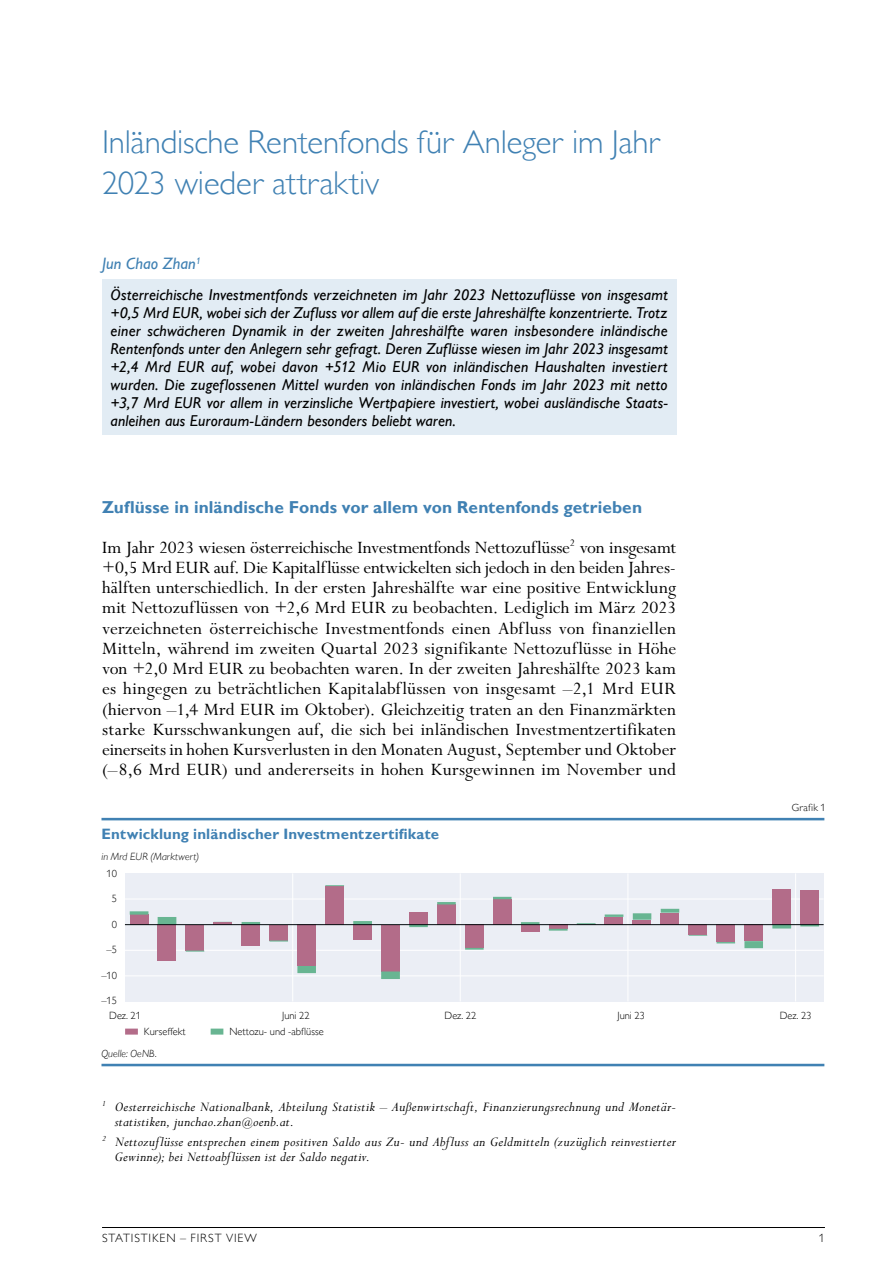
<style>
.page{position:relative;width:893px;height:1263px;background:#fff}
.page>*{position:absolute;margin:0;border:0;box-sizing:border-box;transform-origin:0 0}
.t1{font:300 33px/40.5px "Gill Sans MT Pro";letter-spacing:-.005em;color:#4081b3}
.t2{font:19.5px/20.2px "Perpetua Std";letter-spacing:.005em;color:#000;text-align:justify}
.t3{font:700 17.25px "Gill Sans MT Pro";letter-spacing:.005em;color:#4081b3}
.t4{font:italic 500 16.5px "Gill Sans MT Pro";letter-spacing:.005em;color:#4081b3}
.t5{font:italic 500 15.75px/18px "Gill Sans MT Pro";letter-spacing:.005em;color:#000;text-align:justify}
.t6{font:italic 15px/15px "Perpetua Std";letter-spacing:.02em;color:#000}
.t7{font:700 15px "Gill Sans MT Pro";letter-spacing:.01em;color:#4081b3}
.t8{font:300 12px "Gill Sans MT Pro";letter-spacing:.075em;color:#000}
.t9{font:300 10.5px "Gill Sans MT Pro";color:#000}
.t10{font:italic 300 10.5px "Gill Sans MT Pro";letter-spacing:.01em;color:#000}
.s1{font-size:12px}
</style>
<div class="page">
<hr style="left:102px;top:1227px;width:723px;height:1px;background:#000">
<div style="left:102px;top:279px;width:574px;height:156px;background:#e2ecf4"></div>
<hr style="left:101px;top:818px;width:723px;height:2px;background:#4081b3">
<hr style="left:101px;top:1064px;width:723px;height:2px;background:#4081b3">
<div style="left:125px;top:1028px;width:13px;height:6px;background:#b36c89"></div>
<div style="left:211px;top:1028px;width:12px;height:6px;background:#68b592"></div>
<div style="left:125px;top:873px;width:699px;height:128px;background:#ebeef5"></div>
<hr style="left:125px;top:898px;width:699px;height:1px;background:#fff">
<hr style="left:125px;top:950px;width:699px;height:1px;background:#fff">
<hr style="left:125px;top:975px;width:699px;height:1px;background:#fff">
<hr style="left:795px;top:873px;width:1px;height:128px;background:#fff">
<hr style="left:627px;top:873px;width:1px;height:128px;background:#fff">
<hr style="left:460px;top:873px;width:1px;height:128px;background:#fff">
<hr style="left:292px;top:873px;width:1px;height:128px;background:#fff">
<svg style="left:130px;top:885px;width:689px;height:94px"></svg>
<hr style="left:125px;top:924px;width:699px;height:1px;background:#030a0d">
<h1 class="t1" style="left:102px;top:121px;width:560px">Inländische Rentenfonds für Anleger im Jahr<br>2023 wieder attraktiv</h1>
<p class="t4" style="left:102px;top:254px;width:100px">Jun Chao Zhan<sup>1</sup></p>
<p class="t5" style="left:111px;top:285px;width:559px">Österreichische Investmentfonds verzeichneten im Jahr 2023 Nettozuflüsse von insgesamt +0,5 Mrd EUR, wobei sich der Zufluss vor allem auf die erste Jahreshälfte konzentrierte. Trotz einer schwächeren Dynamik in der zweiten Jahreshälfte waren insbesondere inländische Rentenfonds unter den Anlegern sehr gefragt. Deren Zuflüsse wiesen im Jahr 2023 insgesamt +2,4 Mrd EUR auf, wobei davon +512 Mio EUR von inländischen Haushalten investiert wurden. Die zugeflossenen Mittel wurden von inländischen Fonds im Jahr 2023 mit netto +3,7 Mrd EUR vor allem in verzinsliche Wertpapiere investiert, wobei ausländische Staats&shy;anleihen aus Euroraum-Ländern besonders beliebt waren.</p>
<p class="t3" style="left:102px;top:496px;width:542px">Zuflüsse in inländische Fonds vor allem von Rentenfonds getrieben</p>
<p class="t2" style="left:102px;top:538px;width:576px">Im Jahr 2023 wiesen österreichische Investmentfonds Nettozuflüsse<sup>2</sup> von insgesamt +0,5 Mrd EUR auf. Die Kapitalflüsse entwickelten sich jedoch in den beiden Jahres&shy;hälften unterschiedlich. In der ersten Jahreshälfte war eine positive Entwicklung mit Nettozuflüssen von +2,6 Mrd EUR zu beobachten. Lediglich im März 2023 verzeichneten österreichische Investmentfonds einen Abfluss von finanziellen Mitteln, während im zweiten Quartal 2023 signifikante Nettozuflüsse in Höhe von +2,0 Mrd EUR zu beobachten waren. In der zweiten Jahreshälfte 2023 kam es hingegen zu beträchtlichen Kapitalabflüssen von insgesamt –2,1 Mrd EUR (hiervon –1,4 Mrd EUR im Oktober). Gleichzeitig traten an den Finanzmärkten starke Kursschwankungen auf, die sich bei inländischen Investmentzertifikaten einerseits in hohen Kursverlusten in den Monaten August, September und Oktober (–8,6 Mrd EUR) und andererseits in hohen Kursgewinnen im November und</p>
<p class="t7" style="left:102px;top:825px;width:339px">Entwicklung inländischer Investmentzertifikate</p>
<p class="t10" style="left:102px;top:850px;width:99px">in Mrd EUR (Marktwert)</p>
<p class="t9" style="left:107px;top:867px;width:12px">10</p>
<p class="t9" style="left:112px;top:892px;width:7px">5</p>
<p class="t9" style="left:112px;top:918px;width:7px">0</p>
<p class="t9" style="left:107px;top:943px;width:12px">–5</p>
<p class="t9" style="left:101px;top:969px;width:17px">–10</p>
<p class="t9" style="left:101px;top:994px;width:17px">–15</p>
<p class="t9" style="left:792px;top:801px;width:36px">Grafik 1</p>
<p class="t9" style="left:109px;top:1009px;width:33px">Dez. 21</p>
<p class="t9" style="left:282px;top:1009px;width:29px">Juni 22</p>
<p class="t9" style="left:445px;top:1009px;width:33px">Dez. 22</p>
<p class="t9" style="left:617px;top:1009px;width:29px">Juni 23</p>
<p class="t9" style="left:780px;top:1009px;width:33px">Dez. 23</p>
<p class="t9" style="left:144px;top:1025px;width:43px">Kurseffekt</p>
<p class="t9" style="left:229px;top:1025px;width:96px">Nettozu- und -abflüsse</p>
<p class="t10" style="left:101px;top:1047px;width:57px">Quelle: OeNB.</p>
<p class="t6" style="left:115px;top:1099px;width:563px;text-indent:-13px"><sup>1</sup> Oesterreichische Nationalbank, Abteilung Statistik – Außenwirtschaft, Finanzierungsrechnung und Monetär&shy;statistiken, junchao.zhan<span class="s1">@</span>oenb.at.</p>
<p class="t6" style="left:115px;top:1135px;width:563px;text-indent:-13px"><sup>2</sup> Nettozuflüsse entsprechen einem positiven Saldo aus Zu- und Abfluss an Geldmitteln (zuzüglich reinvestierter<br>Gewinne); bei Nettoabflüssen ist der Saldo negativ.</p>
<p class="t8" style="left:102px;top:1231px;width:156px">STATISTIKEN – FIRST VIEW</p>
<p class="t8" style="left:819px;top:1231px;width:7px">1</p>
</div>
